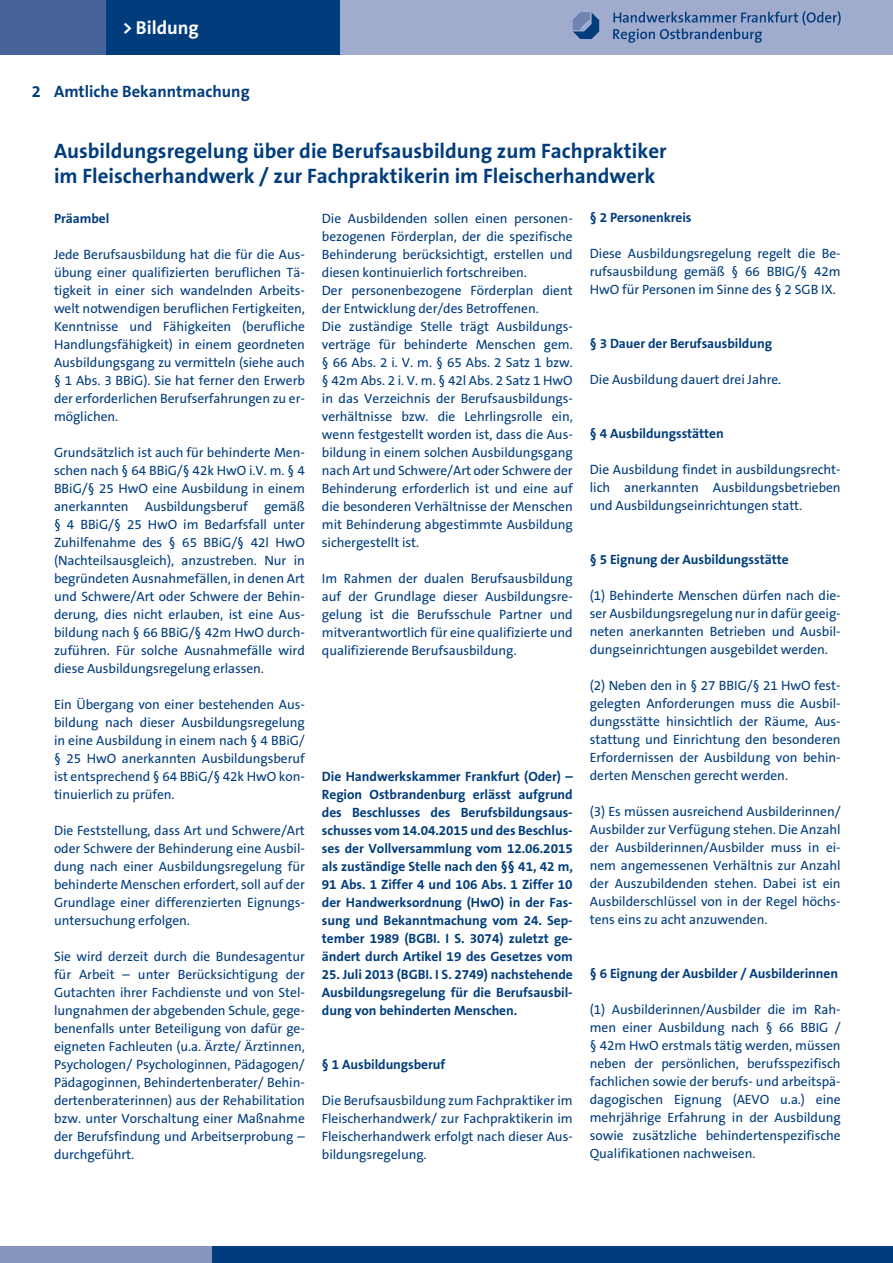
<style>
.page{position:relative;width:893px;height:1263px;background:#fff}
.page>*{position:absolute;margin:0;border:0;box-sizing:border-box;transform-origin:0 0}
.t1{font:700 21px/25.2px "The Sans CE B7";color:#013d7d}
.t2{font:700 18.75px "The Sans CE B7";color:#fff}
.t3{font:700 16.5px "The Sans CE B7";color:#013d7d}
.t4{font:13.5px/18px "The Sans CE B5 Plain";letter-spacing:-.005em;color:#013d7d;text-align:justify}
.t5{font:700 13.5px/18px "The Sans CE B7";letter-spacing:-.005em;color:#013d7d;text-align:justify}
</style>
<div class="page">
<div style="left:0;top:1247px;width:213px;height:16px;background:#8696bf"></div>
<div style="left:213px;top:1247px;width:680px;height:16px;background:#013d7d"></div>
<div style="left:0;top:0;width:106px;height:54px;background:#46639a"></div>
<div style="left:106px;top:0;width:234px;height:54px;background:#013d7d"></div>
<div style="left:340px;top:0;width:553px;height:54px;background:#a0abcd"></div>
<svg style="left:613px;top:11px;width:228px;height:32px"></svg>
<svg style="left:573px;top:13px;width:26px;height:26px"></svg>
<h2 class="t2" style="left:122px;top:17px;width:78px">&gt; Bildung</h2>
<p class="t3" style="left:32px;top:82px;width:11px">2</p>
<p class="t3" style="left:54px;top:82px;width:197px">Amtliche Bekanntmachung</p>
<h1 class="t1" style="left:54px;top:139px;width:614px">Ausbildungsregelung über die Berufsausbildung zum Fachpraktiker im Fleischerhandwerk / zur Fachpraktikerin im Fleischerhandwerk</h1>
<p class="t5" style="left:54px;top:210px;width:57px">Präambel</p>
<p class="t4" style="left:54px;top:245px;width:252px">Jede Berufsausbildung hat die für die Aus&shy;übung einer qualifizierten beruflichen Tä&shy;tigkeit in einer sich wandelnden Arbeits&shy;welt notwendigen beruflichen Fertigkeiten, Kenntnisse und Fähigkeiten (berufliche Handlungsfähigkeit) in einem geordneten Ausbildungsgang zu vermitteln (siehe auch § 1 Abs. 3 BBiG). Sie hat ferner den Erwerb der erforderlichen Berufserfahrungen zu er&shy;möglichen.</p>
<p class="t4" style="left:54px;top:443px;width:252px">Grundsätzlich ist auch für behinderte Men&shy;schen nach § 64 BBiG/§ 42k HwO i.V. m. § 4<br>BBiG/§ 25 HwO eine Ausbildung in einem anerkannten Ausbildungsberuf gemäß § 4 BBiG/§ 25 HwO im Bedarfsfall unter Zuhilfenahme des § 65 BBiG/§ 42l HwO (Nachteilsausgleich), anzustreben. Nur in begründeten Ausnahmefällen, in denen Art und Schwere/Art oder Schwere der Behin&shy;derung, dies nicht erlauben, ist eine Aus&shy;bildung nach § 66 BBiG/§ 42m HwO durch&shy;zuführen. Für solche Ausnahmefälle wird diese Ausbildungsregelung erlassen.</p>
<p class="t4" style="left:54px;top:695px;width:252px">Ein Übergang von einer bestehenden Aus&shy;bildung nach dieser Ausbildungsregelung in eine Ausbildung in einem nach § 4 BBiG/ § 25 HwO anerkannten Ausbildungsberuf ist entsprechend § 64 BBiG/§ 42k HwO kon&shy;tinuierlich zu prüfen.</p>
<p class="t4" style="left:54px;top:821px;width:252px">Die Feststellung, dass Art und Schwere/Art oder Schwere der Behinderung eine Ausbil&shy;dung nach einer Ausbildungsregelung für behinderte Menschen erfordert, soll auf der Grundlage einer differenzierten Eignungs&shy;untersuchung erfolgen.</p>
<p class="t4" style="left:54px;top:947px;width:252px">Sie wird derzeit durch die Bundesagentur für Arbeit – unter Berücksichtigung der Gutachten ihrer Fachdienste und von Stel&shy;lungnahmen der abgebenden Schule, gege&shy;benenfalls unter Beteiligung von dafür ge&shy;eigneten Fachleuten (u.a. Ärzte/ Ärztinnen, Psychologen/ Psychologinnen, Pädagogen/ Pädagoginnen, Behindertenberater/ Behin&shy;dertenberaterinnen) aus der Rehabilitation bzw. unter Vorschaltung einer Maßnahme der Berufsfindung und Arbeitserprobung – durchgeführt.</p>
<p class="t4" style="left:322px;top:209px;width:252px;text-align:left">Die Ausbildenden sollen einen personen&shy;bezogenen Förderplan, der die spezifische Behinderung berücksichtigt, erstellen und diesen kontinuierlich fortschreiben.<br>Der personenbezogene Förderplan dient der Entwicklung der/des Betroffenen.<br>Die zuständige Stelle trägt Ausbildungs&shy;verträge für behinderte Menschen gem. § 66 Abs. 2 i. V. m. § 65 Abs. 2 Satz 1 bzw. § 42m Abs. 2 i. V. m. § 42l Abs. 2 Satz 1 HwO in das Verzeichnis der Berufsausbildungs&shy;verhältnisse bzw. die Lehrlingsrolle ein, wenn festgestellt worden ist, dass die Aus&shy;bildung in einem solchen Ausbildungsgang nach Art und Schwere/Art oder Schwere der Behinderung erforderlich ist und eine auf die besonderen Verhältnisse der Menschen mit Behinderung abgestimmte Ausbildung sichergestellt ist.</p>
<p class="t4" style="left:322px;top:569px;width:252px">Im Rahmen der dualen Berufsausbildung auf der Grundlage dieser Ausbildungsre&shy;gelung ist die Berufsschule Partner und mitverantwortlich für eine qualifizierte und qualifizierende Berufsausbildung.</p>
<p class="t5" style="left:322px;top:768px;width:252px">Die Handwerkskammer Frankfurt (Oder) – Region Ostbrandenburg erlässt aufgrund des Beschlusses des Berufsbildungsaus&shy;schusses vom 14.04.2015 und des Beschlus&shy;ses der Vollversammlung vom 12.06.2015 als zuständige Stelle nach den §§ 41, 42 m, 91 Abs. 1 Ziffer 4 und 106 Abs. 1 Ziffer 10 der Handwerksordnung (HwO) in der Fas&shy;sung und Bekanntmachung vom 24. Sep&shy;tember 1989 (BGBI. I S. 3074) zuletzt ge&shy;ändert durch Artikel 19 des Gesetzes vom</p>
<p class="t5" style="left:322px;top:966px;width:252px">25. Juli 2013 (BGBI. I S. 2749) nachstehende Ausbildungsregelung für die Berufsausbil&shy;dung von behinderten Menschen.</p>
<p class="t5" style="left:322px;top:1056px;width:125px">§ 1 Ausbildungsberuf</p>
<p class="t4" style="left:322px;top:1091px;width:252px">Die Berufsausbildung zum Fachpraktiker im Fleischerhandwerk/ zur Fachpraktikerin im Fleischerhandwerk erfolgt nach dieser Aus&shy;bildungsregelung.</p>
<p class="t5" style="left:590px;top:209px;width:103px">§ 2 Personenkreis</p>
<p class="t4" style="left:590px;top:245px;width:252px">Diese Ausbildungsregelung regelt die Be&shy;rufsausbildung gemäß § 66 BBIG/§ 42m HwO für Personen im Sinne des § 2 SGB IX.</p>
<p class="t5" style="left:590px;top:335px;width:184px">§ 3 Dauer der Berufsausbildung</p>
<p class="t4" style="left:590px;top:371px;width:193px">Die Ausbildung dauert drei Jahre.</p>
<p class="t5" style="left:590px;top:425px;width:136px">§ 4 Ausbildungsstätten</p>
<p class="t4" style="left:590px;top:461px;width:252px">Die Ausbildung findet in ausbildungsrecht&shy;lich anerkannten Ausbildungsbetrieben und Ausbildungseinrichtungen statt.</p>
<p class="t5" style="left:590px;top:551px;width:200px">§ 5 Eignung der Ausbildungsstätte</p>
<p class="t4" style="left:590px;top:587px;width:252px">(1) Behinderte Menschen dürfen nach die&shy;ser Ausbildungsregelung nur in dafür geeig&shy;neten anerkannten Betrieben und Ausbil&shy;dungseinrichtungen ausgebildet werden.</p>
<p class="t4" style="left:590px;top:677px;width:252px">(2) Neben den in § 27 BBIG/§ 21 HwO fest&shy;gelegten Anforderungen muss die Ausbil&shy;dungsstätte hinsichtlich der Räume, Aus&shy;stattung und Einrichtung den besonderen Erfordernissen der Ausbildung von behin&shy;derten Menschen gerecht werden.</p>
<p class="t4" style="left:590px;top:803px;width:252px">(3) Es müssen ausreichend Ausbilderinnen/ Ausbilder zur Verfügung stehen. Die Anzahl der Ausbilderinnen/Ausbilder muss in ei&shy;nem angemessenen Verhältnis zur Anzahl der Auszubildenden stehen. Dabei ist ein Ausbilderschlüssel von in der Regel höchs&shy;tens eins zu acht anzuwenden.</p>
<p class="t5" style="left:590px;top:965px;width:250px">§ 6 Eignung der Ausbilder / Ausbilderinnen</p>
<p class="t4" style="left:590px;top:1001px;width:252px">(1) Ausbilderinnen/Ausbilder die im Rah&shy;men einer Ausbildung nach § 66 BBIG / § 42m HwO erstmals tätig werden, müssen neben der persönlichen, berufsspezifisch fachlichen sowie der berufs- und arbeitspä&shy;dagogischen Eignung (AEVO u.a.) eine mehrjährige Erfahrung in der Ausbildung sowie zusätzliche behindertenspezifische Qualifikationen nachweisen.</p>
</div>
